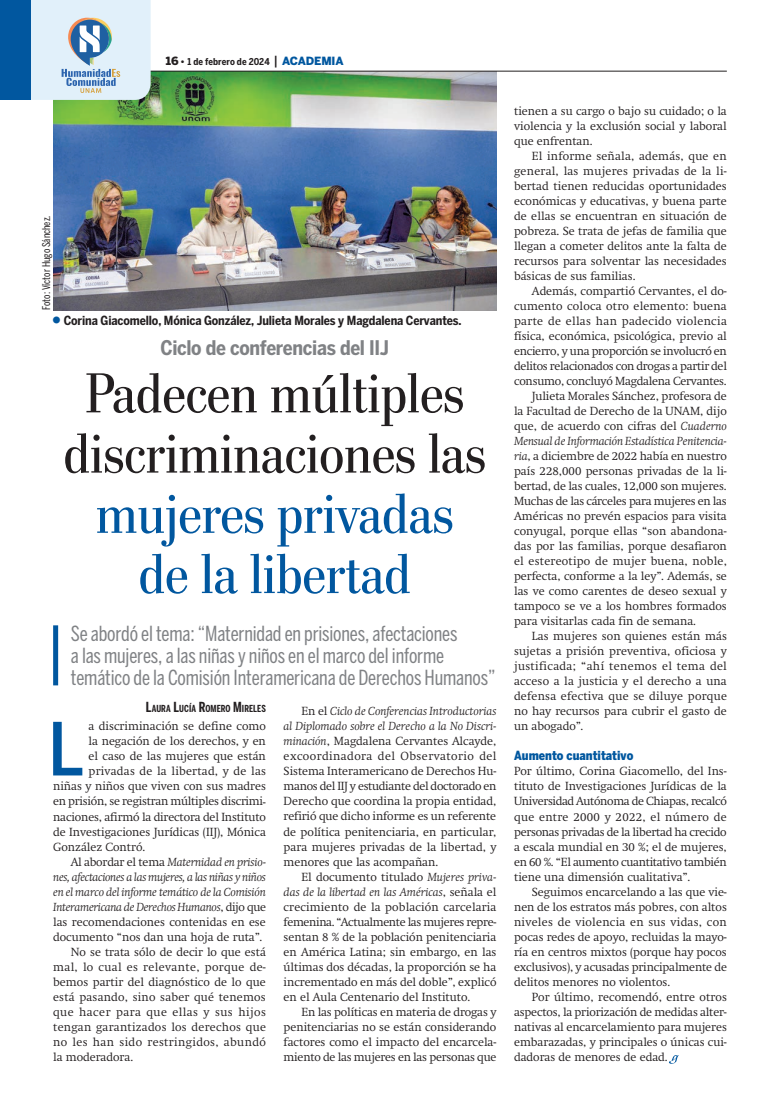
<style>
.page{position:relative;width:780px;height:1117px;background:#fff}
.page>*{position:absolute;margin:0;border:0;box-sizing:border-box;transform-origin:0 0}
.t1{font:500 72.38px "Benton Sans Cond";color:#01579f}
.t2{font:56.25px/60.2px "Stilson";color:#231f20;text-align:center}
.t3{font:56.25px/60.2px "Stilson";color:#01579f;text-align:center}
.t4{font:20.62px/21.9px "Benton Sans Comp";letter-spacing:-.01em;color:#808285}
.t5{font:700 20px "Benton Sans Cond";letter-spacing:-.015em;color:#808285}
.t6{font:700 12.5px "Benton Sans Cond";letter-spacing:-.01em;color:#231f20}
.t7{font:900 12.5px "Benton Sans Cond";color:#01579f}
.t8{font:300 11.62px/15px "Swift";color:#231f20;text-align:justify}
.t9{font:italic 300 11.62px "Swift";letter-spacing:-.01em;color:#231f20}
.t10{font:300 11.62px "Swift";letter-spacing:-.02em;color:#231f20}
.t11{font:300 11.62px "Swift";letter-spacing:.02em;color:#231f20}
.t12{font:300 11.62px "Swift";letter-spacing:.03em;color:#231f20}
.t13{font:300 11.62px "Swift";letter-spacing:.035em;color:#231f20}
.t14{font:300 11.62px "Swift";letter-spacing:-.025em;color:#231f20}
.t15{font:300 11.62px "Swift";letter-spacing:.025em;color:#231f20}
.t16{font:300 11.62px "Swift";letter-spacing:.04em;color:#231f20}
.t17{font:10.62px "Benton Sans Comp";color:#231f20}
.t18{font:700 9.62px "Benton Sans Comp";letter-spacing:.01em;color:#231f20}
.t19{font:700 9.38px "Benton Sans Cond";letter-spacing:.01em;color:#231f20}
.s1{font-family:"Benton Sans";font-weight:900;font-size:11.25px}
.s2{font-family:"Benton Sans";font-weight:900}
.s3{font-weight:500;font-size:12.5px}
.s4{font-family:"Benton Sans";font-weight:900;font-size:11.25px;color:#01579f}
.s5{font-size:13.75px}
.s6{font-style:italic}
.s7{font-style:normal}
</style>
<div class="page">
<img style="left:53px;top:72px;width:443px;height:238px">
<hr style="left:53px;top:71px;width:673px;height:1px;background:#231f20">
<div style="left:53px;top:625px;width:5px;height:60px;background:#01579f"></div>
<svg style="left:669px;top:1055px;width:9px;height:8px"></svg>
<svg style="left:0;top:0;width:151px;height:100px;background:#a3c2dc"></svg>
<p class="t19" style="left:166px;top:56px;width:179px"><span class="s1">16</span> <span class="s2">•</span> 1 de febrero de 2024 <span class="s3">|</span> <span class="s4">ACADEMIA</span></p>
<p class="t17" style="left:40px;top:310px;width:96px;rotate:-90deg">Foto: Víctor Hugo Sánchez.</p>
<p class="t6" style="left:64px;top:313px;width:399px">Corina Giacomello, Mónica González, Julieta Morales y Magdalena Cervantes.</p>
<h3 class="t5" style="left:161px;top:336px;width:230px">Ciclo de conferencias del IIJ</h3>
<h2 class="t2" style="left:64px;top:363px;width:424px">Padecen múltiples discriminaciones las</h2>
<h2 class="t3" style="left:96px;top:483px;width:359px">mujeres privadas de la libertad</h2>
<h3 class="t4" style="left:71px;top:622px;width:426px">Se abordó el tema:“Maternidad en prisiones, afectaciones<br>a las mujeres, a las niñas y niños en el marco del informe temático de la Comisión Interamericana de Derechos Humanos”</h3>
<p class="t18" style="left:146px;top:703px;width:121px"><span class="s5">L</span>AURA <span class="s5">L</span>UCÍA <span class="s5">R</span>OMERO <span class="s5">M</span>IRELES</p>
<h1 class="t1" style="left:48px;top:706px;width:38px">L</h1>
<p class="t8" style="left:89px;top:718px;width:179px">a discriminación se define como</p>
<p class="t8" style="left:283px;top:703px;width:214px;text-indent:18px">En el <span class="s6">Ciclo de Conferencias Introductorias al Diplomado sobre el Derecho a la No Discri&shy;minación</span>, Magdalena Cervantes Alcayde, excoordinadora del Observatorio del Sistema Interamericano de Derechos Hu&shy;manos del IIJ y estudiante del doctorado en Derecho que coordina la propia entidad, refirió que dicho informe es un referente de política penitenciaria, en particular, para mujeres privadas de la libertad, y menores que las acompañan.</p>
<p class="t8" style="left:283px;top:868px;width:214px;text-indent:18px">El documento titulado <span class="s6">Mujeres priva&shy;das de la libertad en las Américas</span>, señala el crecimiento de la población carcelaria femenina. “Actualmente las mujeres repre&shy;sentan 8 % de la población penitenciaria en América Latina; sin embargo, en las últimas dos décadas, la proporción se ha incrementado en más del doble”, explicó en el Aula Centenario del Instituto.</p>
<p class="t8" style="left:283px;top:1003px;width:214px;text-indent:18px">En las políticas en materia de drogas y penitenciarias no se están considerando factores como el impacto del encarcela&shy;miento de las mujeres en las personas que</p>
<p class="t8" style="left:89px;top:733px;width:179px">la negación de los derechos, y en</p>
<p class="t8" style="left:89px;top:748px;width:179px">el caso de las mujeres que están</p>
<p class="t11" style="left:89px;top:764px;width:179px">privadas de la libertad, y de las</p>
<p class="t8" style="left:53px;top:778px;width:214px">niñas y niños que viven con sus madres</p>
<p class="t10" style="left:53px;top:794px;width:214px">en prisión, se registran múltiples discrimi-</p>
<p class="t8" style="left:53px;top:808px;width:214px">naciones, afirmó la directora del Instituto</p>
<p class="t8" style="left:53px;top:823px;width:214px">de Investigaciones Jurídicas (IIJ), Mónica</p>
<p class="t8" style="left:53px;top:838px;width:94px">González Contró.</p>
<p class="t9" style="left:71px;top:854px;width:196px"><span class="s7">Al abordar el tema</span> Maternidad en prisio-</p>
<p class="t9" style="left:53px;top:869px;width:214px">nes, afectaciones a las mujeres, a las niñas y niños</p>
<p class="t9" style="left:53px;top:884px;width:214px">en el marco del informe temático de la Comisión</p>
<p class="t9" style="left:53px;top:899px;width:214px">Interamericana de Derechos Humanos<span class="s7">, dijo que</span></p>
<p class="t8" style="left:53px;top:913px;width:214px">las recomendaciones contenidas en ese</p>
<p class="t8" style="left:53px;top:928px;width:211px">documento “nos dan una hoja de ruta”.</p>
<p class="t8" style="left:71px;top:943px;width:196px">No se trata sólo de decir lo que está</p>
<p class="t13" style="left:53px;top:959px;width:214px">mal, lo cual es relevante, porque de-</p>
<p class="t8" style="left:53px;top:973px;width:214px">bemos partir del diagnóstico de lo que</p>
<p class="t11" style="left:53px;top:989px;width:214px">está pasando, sino saber qué tenemos</p>
<p class="t16" style="left:53px;top:1004px;width:214px">que hacer para que ellas y sus hijos</p>
<p class="t15" style="left:53px;top:1019px;width:214px">tengan garantizados los derechos que</p>
<p class="t13" style="left:53px;top:1034px;width:214px">no les han sido restringidos, abundó</p>
<p class="t8" style="left:53px;top:1048px;width:82px">la moderadora.</p>
<p class="t8" style="left:514px;top:103px;width:214px">tienen a su cargo o bajo su cuidado; o la violencia y la exclusión social y laboral que enfrentan.</p>
<p class="t8" style="left:514px;top:148px;width:214px;text-indent:18px">El informe señala, además, que en general, las mujeres privadas de la li&shy;bertad tienen reducidas oportunidades económicas y educativas, y buena parte de ellas se encuentran en situación de pobreza. Se trata de jefas de familia que llegan a cometer delitos ante la falta de recursos para solventar las necesidades básicas de sus familias.</p>
<p class="t8" style="left:531px;top:283px;width:196px">Además, compartió Cervantes, el do-</p>
<p class="t8" style="left:514px;top:298px;width:214px">cumento coloca otro elemento: buena</p>
<p class="t12" style="left:514px;top:314px;width:214px">parte de ellas han padecido violencia</p>
<p class="t8" style="left:514px;top:328px;width:214px">física, económica, psicológica, previo al</p>
<p class="t10" style="left:514px;top:344px;width:214px">encierro, y una proporción se involucró en</p>
<p class="t14" style="left:514px;top:359px;width:214px">delitos relacionados con drogas a partir del</p>
<p class="t10" style="left:514px;top:374px;width:214px">consumo, concluyó Magdalena Cervantes.</p>
<p class="t8" style="left:531px;top:388px;width:196px">Julieta Morales Sánchez, profesora de</p>
<p class="t8" style="left:514px;top:403px;width:214px">la Facultad de Derecho de la UNAM, dijo</p>
<p class="t8" style="left:514px;top:418px;width:214px">que, de acuerdo con cifras del <span class="s6">Cuaderno</span></p>
<p class="t9" style="left:514px;top:434px;width:214px">Mensual de Información Estadística Penitencia-</p>
<p class="t8" style="left:514px;top:448px;width:214px"><span class="s6">ria</span>, a diciembre de 2022 había en nuestro</p>
<p class="t8" style="left:514px;top:463px;width:214px">país 228,000 personas privadas de la li-</p>
<p class="t8" style="left:514px;top:478px;width:214px">bertad, de las cuales, 12,000 son mujeres.</p>
<p class="t10" style="left:514px;top:494px;width:214px">Muchas de las cárceles para mujeres en las</p>
<p class="t8" style="left:514px;top:508px;width:214px">Américas no prevén espacios para visita</p>
<p class="t8" style="left:514px;top:523px;width:214px">conyugal, porque ellas “son abandona-</p>
<p class="t8" style="left:514px;top:538px;width:214px">das por las familias, porque desafiaron</p>
<p class="t11" style="left:514px;top:554px;width:214px">el estereotipo de mujer buena, noble,</p>
<p class="t8" style="left:514px;top:568px;width:214px">perfecta, conforme a la ley”. Además, se</p>
<p class="t8" style="left:514px;top:583px;width:214px">las ve como carentes de deseo sexual y</p>
<p class="t8" style="left:514px;top:598px;width:214px">tampoco se ve a los hombres formados</p>
<p class="t8" style="left:514px;top:613px;width:183px">para visitarlas cada fin de semana.</p>
<p class="t8" style="left:531px;top:628px;width:196px">Las mujeres son quienes están más</p>
<p class="t8" style="left:514px;top:643px;width:214px">sujetas a prisión preventiva, oficiosa y</p>
<p class="t12" style="left:514px;top:659px;width:214px">justificada; “ahí tenemos el tema del</p>
<p class="t8" style="left:514px;top:673px;width:214px">acceso a la justicia y el derecho a una</p>
<p class="t11" style="left:514px;top:689px;width:214px">defensa efectiva que se diluye porque</p>
<p class="t8" style="left:514px;top:703px;width:214px">no hay recursos para cubrir el gasto de</p>
<p class="t8" style="left:514px;top:718px;width:71px">un abogado”.</p>
<p class="t7" style="left:514px;top:748px;width:121px">Aumento cuantitativo</p>
<p class="t8" style="left:514px;top:763px;width:214px">Por último, Corina Giacomello, del Ins&shy;tituto de Investigaciones Jurídicas de la Universidad Autónoma de Chiapas, recalcó que entre 2000 y 2022, el número de personas privadas de la libertad ha crecido a escala mundial en 30 %; el de mujeres, en 60 %. “El aumento cuantitativo también tiene una dimensión cualitativa”.</p>
<p class="t8" style="left:514px;top:883px;width:214px;text-indent:18px">Seguimos encarcelando a las que vie&shy;nen de los estratos más pobres, con altos niveles de violencia en sus vidas, con pocas redes de apoyo, recluidas la mayo&shy;ría en centros mixtos (porque hay pocos exclusivos), y acusadas principalmente de delitos menores no violentos.</p>
<p class="t8" style="left:514px;top:988px;width:214px;text-indent:18px">Por último, recomendó, entre otros aspectos, la priorización de medidas alter&shy;nativas al encarcelamiento para mujeres embarazadas, y principales o únicas cui&shy;dadoras de menores de edad.</p>
</div>
